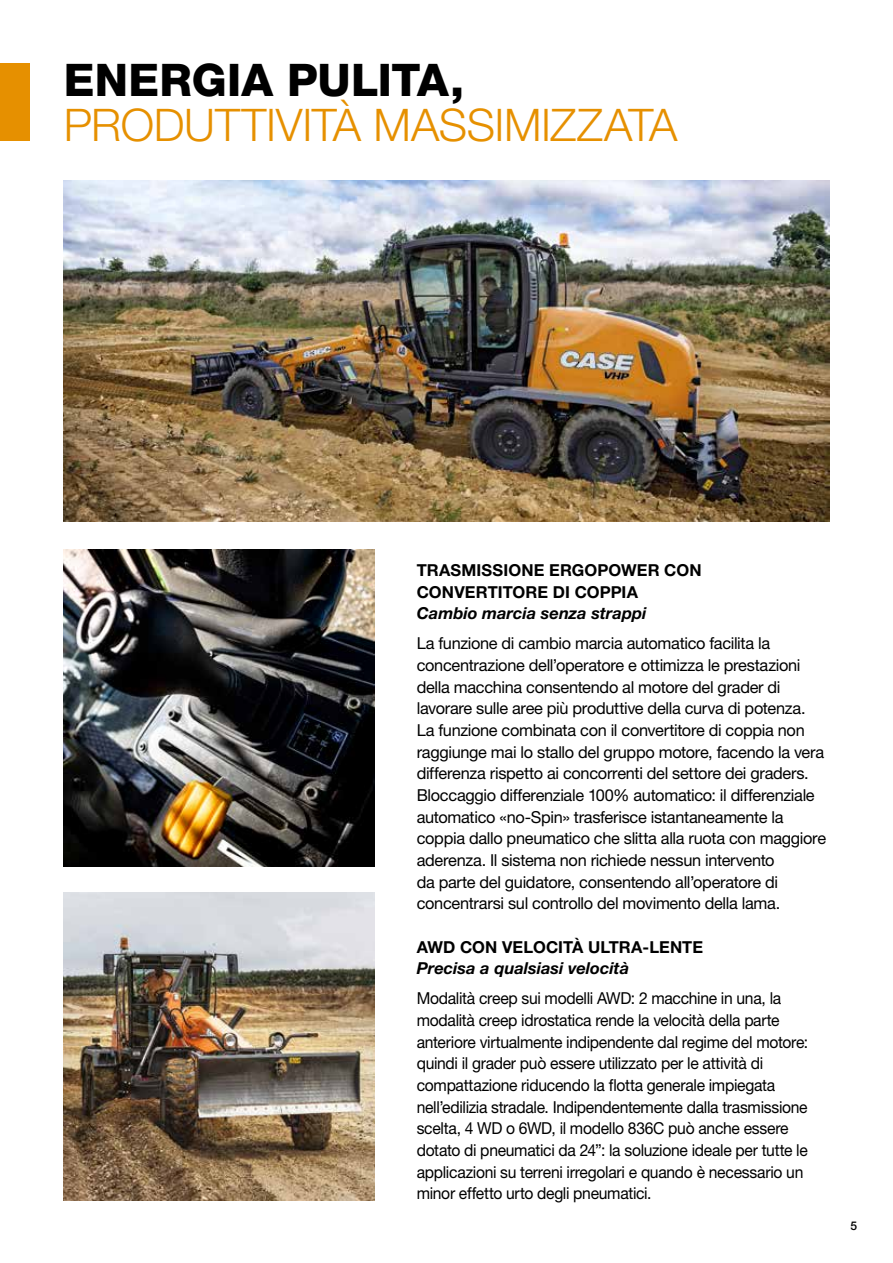
<style>
.page{position:relative;width:893px;height:1263px;background:#fff}
.page>*{position:absolute;margin:0;border:0;box-sizing:border-box;transform-origin:0 0}
.t1{font:300 45px "Helvetica Neue LT Pro";letter-spacing:-.01em;color:#e69000}
.t2{font:800 45px "Helvetica Neue LT Pro";color:#000}
.t3{font:16.5px/21.6px "Helvetica Neue LT Pro";letter-spacing:-.02em;color:#000}
.t4{font:16.5px/21.6px "Helvetica Neue LT Pro";letter-spacing:-.02em;color:#000;scale:.95 1}
.t5{font:700 16.5px/21.6px "Helvetica Neue LT Pro";letter-spacing:.005em;color:#000}
.t6{font:italic 700 16.5px "Helvetica Neue LT Pro";color:#000}
.t7{font:500 12px "Helvetica Neue LT Pro";color:#000}
</style>
<div class="page">
<img style="left:64px;top:181px;width:765px;height:341px">
<img style="left:64px;top:892px;width:310px;height:308px">
<img style="left:64px;top:549px;width:310px;height:317px">
<div style="left:0;top:64px;width:30px;height:77px;background:#e69000"></div>
<h1 class="t2" style="left:64px;top:53px;width:402px">ENERGIA PULITA,</h1>
<h1 class="t1" style="left:64px;top:97px;width:615px">PRODUTTIVITÀ MASSIMIZZATA</h1>
<p class="t5" style="left:417px;top:559px;width:286px">TRASMISSIONE ERGOPOWER CON<br>CONVERTITORE DI COPPIA</p>
<p class="t6" style="left:417px;top:603px;width:231px">Cambio marcia senza strappi</p>
<p class="t3" style="left:417px;top:632px;width:411px">La funzione di cambio marcia automatico facilita la concentrazione dell’operatore e ottimizza le prestazioni della macchina consentendo al motore del grader di lavorare sulle aree più produttive della curva di potenza.<br>La funzione combinata con il convertitore di coppia non raggiunge mai lo stallo del gruppo motore, facendo la vera differenza rispetto ai concorrenti del settore dei graders.<br>Bloccaggio differenziale 100% automatico: il differenziale automatico «no-Spin» trasferisce istantaneamente la coppia dallo pneumatico che slitta alla ruota con maggiore aderenza. Il sistema non richiede nessun intervento<br>da parte del guidatore, consentendo all’operatore di concentrarsi sul controllo del movimento della lama.</p>
<p class="t5" style="left:417px;top:935px;width:288px">AWD CON VELOCITÀ ULTRA-LENTE</p>
<p class="t6" style="left:417px;top:958px;width:214px">Precisa a qualsiasi velocità</p>
<p class="t4" style="left:417px;top:987px;width:413px">Modalità creep sui modelli AWD: 2 macchine in una, la modalità creep idrostatica rende la velocità della parte anteriore virtualmente indipendente dal regime del motore: quindi il grader può essere utilizzato per le attività di compattazione riducendo la flotta generale impiegata nell’edilizia stradale. Indipendentemente dalla trasmissione scelta, 4 WD o 6WD, il modello 836C può anche essere dotato di pneumatici da 24”: la soluzione ideale per tutte le applicazioni su terreni irregolari e quando è necessario un minor effetto urto degli pneumatici.</p>
<p class="t7" style="left:850px;top:1218px;width:8px">5</p>
</div>
